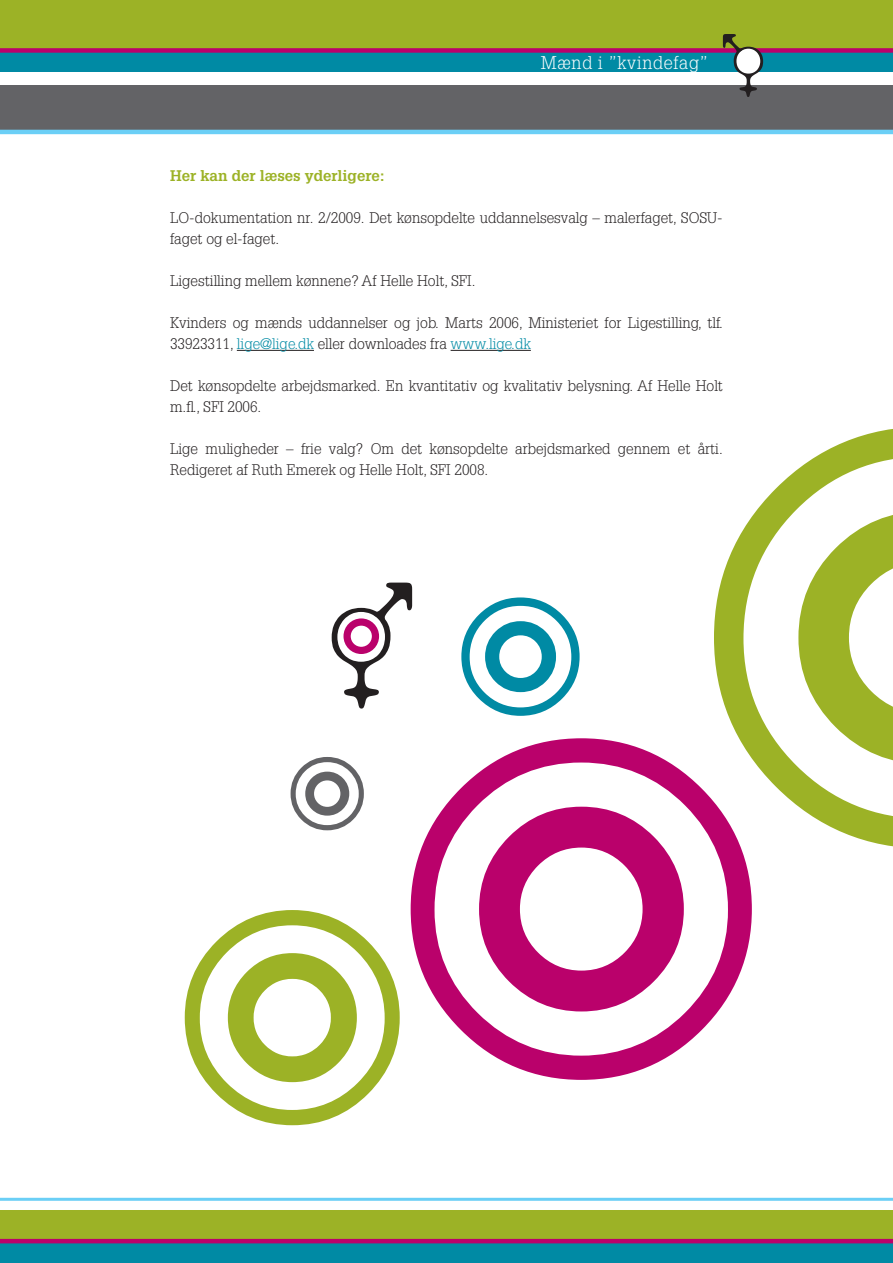
<style>
.page{position:relative;width:893px;height:1263px;background:#fff}
.page>*{position:absolute;margin:0;border:0;box-sizing:border-box;transform-origin:0 0}
.t1{font:300 18px "Glypha LT Std";letter-spacing:.04em;color:#fff}
.t2{font:300 15px/21px "Glypha LT Std";color:#231f20}
.t3{font:700 15px "Glypha LT Std";color:#9cb226}
.s1{color:#008aa4}
</style>
<div class="page">
<div style="left:0;top:23px;width:893px;height:49px;background:#008aa4"></div>
<div style="left:0;top:0;width:893px;height:50px;background:#9cb226"></div>
<div style="left:0;top:85px;width:893px;height:49px;background:#636366"></div>
<div style="left:0;top:48px;width:893px;height:5px;background:#ba016b"></div>
<hr style="left:0;top:130px;width:893px;height:4px;background:#6bcff6">
<div style="left:0;top:1214px;width:893px;height:49px;background:#008aa4"></div>
<div style="left:0;top:1210px;width:893px;height:30px;background:#9cb226"></div>
<hr style="left:0;top:1239px;width:893px;height:4px;background:#ba016b">
<hr style="left:0;top:1198px;width:893px;height:3px;background:#6bcff6">
<svg style="left:723px;top:34px;width:40px;height:63px"></svg>
<hr style="left:237px;top:350px;width:77px;height:1px;background:#231f20">
<hr style="left:451px;top:350px;width:80px;height:1px;background:#231f20">
<svg style="left:411px;top:738px;width:341px;height:342px"></svg>
<svg style="left:714px;top:429px;width:179px;height:419px"></svg>
<svg style="left:185px;top:910px;width:215px;height:215px"></svg>
<svg style="left:461px;top:597px;width:119px;height:119px"></svg>
<svg style="left:291px;top:757px;width:73px;height:73px"></svg>
<svg style="left:332px;top:583px;width:80px;height:125px"></svg>
<div style="left:343px;top:618px;width:36px;height:36px;border:7px solid #ba016b;border-radius:50%"></div>
<p class="t1" style="left:541px;top:53px;width:168px">Mænd i ”kvindefag”</p>
<p class="t3" style="left:170px;top:166px;width:216px">Her kan der læses yderligere:</p>
<p class="t2" style="left:170px;top:207px;width:554px">LO-dokumentation nr. 2/2009. Det kønsopdelte uddannelsesvalg – malerfaget, SOSU&shy;faget og el-faget.</p>
<p class="t2" style="left:170px;top:270px;width:307px">Ligestilling mellem kønnene? Af Helle Holt, SFI.</p>
<p class="t2" style="left:170px;top:312px;width:554px">Kvinders og mænds uddannelser og job. Marts 2006, Ministeriet for Ligestilling, tlf.<br>33923311, <span class="s1">lige@lige.dk</span> eller downloades fra <span class="s1">www.lige.dk</span></p>
<p class="t2" style="left:170px;top:375px;width:554px">Det kønsopdelte arbejdsmarked. En kvantitativ og kvalitativ belysning. Af Helle Holt m.fl., SFI 2006.</p>
<p class="t2" style="left:170px;top:438px;width:554px">Lige muligheder – frie valg? Om det kønsopdelte arbejdsmarked gennem et årti.<br>Redigeret af Ruth Emerek og Helle Holt, SFI 2008.</p>
</div>
